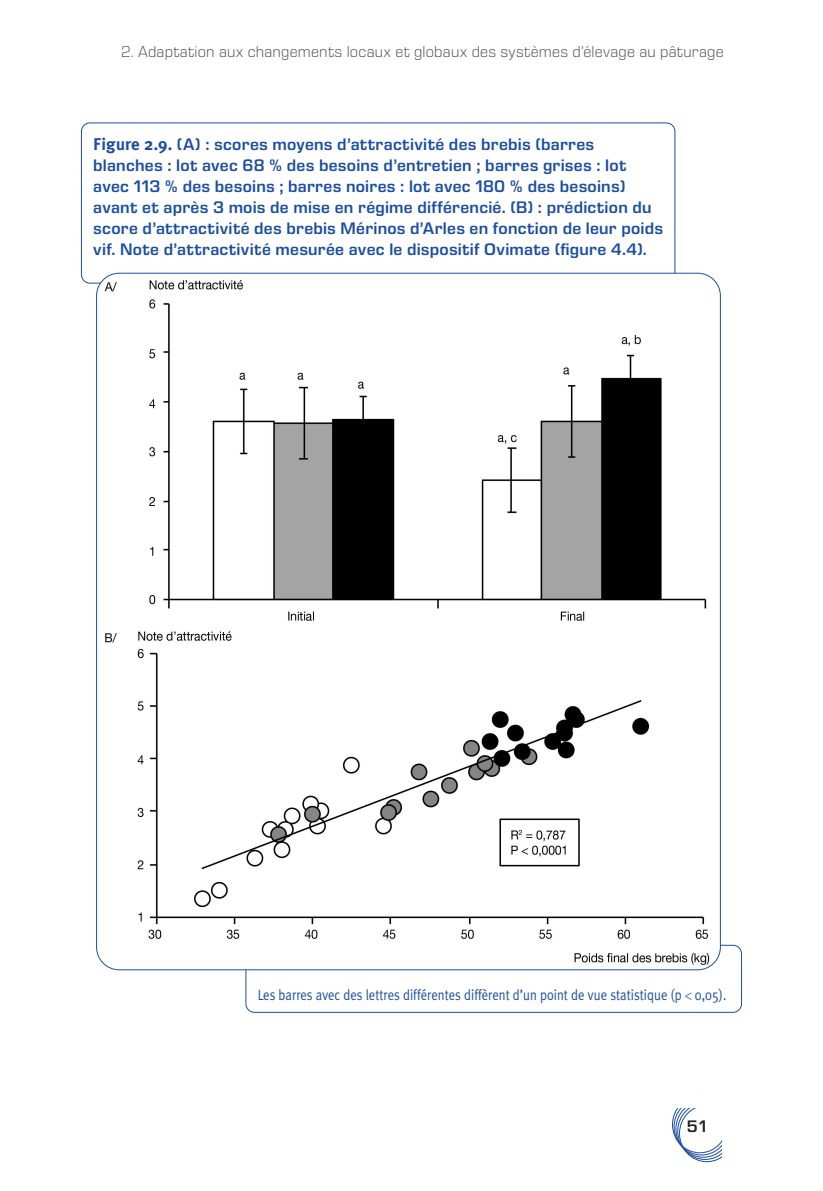
<style>
.page{position:relative;width:823px;height:1191px;background:#fff}
.page>*{position:absolute;margin:0;border:0;box-sizing:border-box;transform-origin:0 0}
.quae-titre-figure{font:600 17px/21px "Eurostile Next LT Pro";letter-spacing:.015em;color:#1b4ea1}
.t1{font:600 17px "Eurostile Next LT Pro";color:#231f20}
.t2{font:300 16px "Eurostile Next LT Pro";letter-spacing:.015em;color:#4b4c4d}
.quae-note-figure{font:15px "Meta Plus Normal";color:#1b4ea1;scale:.85 1}
.s1{font-family:"Meta Plus";font-weight:700}
</style>
<div class="page">
<div style="left:245px;top:944px;width:496px;height:68px;border:1px solid #1b4ea1;border-radius:9px"></div>
<img style="left:101px;top:277px;width:614px;height:689px">
<p class="t2" style="left:121px;top:43px;width:603px">2. Adaptation aux changements locaux et globaux des systèmes d’élevage au pâturage</p>
<p class="quae-titre-figure" style="left:93px;top:134px;width:571px"><span class="s1">Figure 2.9.</span> (A) : scores moyens d’attractivité des brebis (barres blanches : lot avec 68 % des besoins d’entretien ; barres grises : lot avec 113 % des besoins ; barres noires : lot avec 180 % des besoins) avant et après 3 mois de mise en régime différencié. (B) : prédiction du score d’attractivité des brebis Mérinos d’Arles en fonction de leur poids vif. Note d’attractivité mesurée avec le dispositif Ovimate (figure 4.4).</p>
<p class="quae-note-figure" style="left:257px;top:985px;width:552px">Les barres avec des lettres différentes diffèrent d’un point de vue statistique (p 0,05).</p>
<p class="t1" style="left:686px;top:1117px;width:23px">51</p>
</div>
